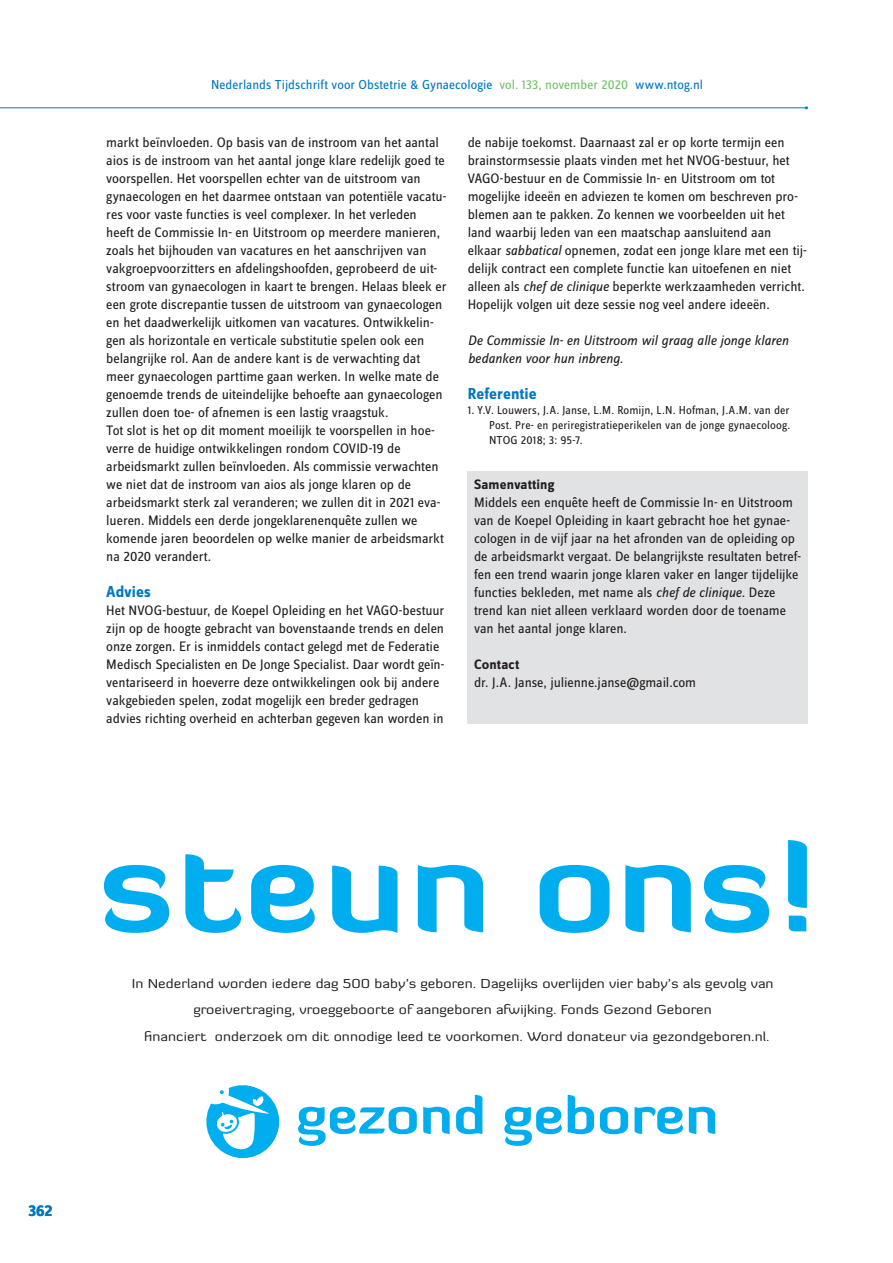
<style>
.page{position:relative;width:893px;height:1263px;background:#fff}
.page>*{position:absolute;margin:0;border:0;box-sizing:border-box;transform-origin:0 0}
.t1{font:700 126px "Diavlo";letter-spacing:.02em;color:#00aeef;scale:1.15 1}
.t2{font:700 50.85px "Diavlo";color:#00aeef;scale:1.15 1}
.t3{font:700 16.5px "Zine Sans Dis";letter-spacing:.005em;color:#0079c2}
.t4{font:14.25px/18px "Zine Sans Dis";letter-spacing:-.005em;color:#231f20}
.t5{font:italic 14.25px/18px "Zine Sans Dis";letter-spacing:-.01em;color:#231f20}
.t6{font:700 14.25px "Zine Sans Dis";letter-spacing:.01em;color:#231f20}
.t7{font:13.5px "Zine Sans Dis";letter-spacing:.005em;color:#0079c2}
.t8{font:12.9px "Diavlo";letter-spacing:.005em;color:#231f20;scale:1.15 1}
.t9{font:12px/15px "Zine Sans Dis";letter-spacing:.01em;color:#231f20;text-align:justify}
.s1{color:#71c167}
.s2{font-style:italic}
</style>
<div class="page">
<hr style="left:0;top:107px;width:806px;height:1px;background:#0079c2">
<div style="left:468px;top:472px;width:340px;height:252px;background:#e1e2e4"></div>
<svg style="left:206px;top:1085px;width:74px;height:73px"></svg>
<p class="t3" style="left:28px;top:1202px;width:26px">362</p>
<p class="t7" style="left:211px;top:78px;width:494px">Nederlands Tijdschrift voor Obstetrie &amp; Gynaecologie <span class="s1">vol. 133, november 2020</span> www.ntog.nl</p>
<p class="t4" style="left:106px;top:134px;width:342px">markt beïnvloeden. Op basis van de instroom van het aantal aios is de instroom van het aantal jonge klare redelijk goed te voorspellen. Het voorspellen echter van de uitstroom van gynaecologen en het daarmee ontstaan van potentiële vacatu&shy;res voor vaste functies is veel complexer. In het verleden heeft de Commissie In- en Uitstroom op meerdere manieren, zoals het bijhouden van vacatures en het aanschrijven van vakgroepvoorzitters en afdelingshoofden, geprobeerd de uit&shy;stroom van gynaecologen in kaart te brengen. Helaas bleek er een grote discrepantie tussen de uitstroom van gynaecologen en het daadwerkelijk uitkomen van vacatures. Ontwikkelin&shy;gen als horizontale en verticale substitutie spelen ook een belangrijke rol. Aan de andere kant is de verwachting dat meer gynaecologen parttime gaan werken. In welke mate de genoemde trends de uiteindelijke behoefte aan gynaecologen zullen doen toe- of afnemen is een lastig vraagstuk.<br>Tot slot is het op dit moment moeilijk te voorspellen in hoe&shy;verre de huidige ontwikkelingen rondom COVID-19 de arbeidsmarkt zullen beïnvloeden. Als commissie verwachten we niet dat de instroom van aios als jonge klaren op de arbeidsmarkt sterk zal veranderen; we zullen dit in 2021 eva&shy;lueren. Middels een derde jongeklarenenquête zullen we komende jaren beoordelen op welke manier de arbeidsmarkt na 2020 verandert.</p>
<p class="t3" style="left:106px;top:584px;width:46px">Advies</p>
<p class="t4" style="left:106px;top:602px;width:340px">Het NVOG-bestuur, de Koepel Opleiding en het VAGO-bestuur zijn op de hoogte gebracht van bovenstaande trends en delen onze zorgen. Er is inmiddels contact gelegd met de Federatie Medisch Specialisten en De Jonge Specialist. Daar wordt geïn&shy;ventariseerd in hoeverre deze ontwikkelingen ook bij andere vakgebieden spelen, zodat mogelijk een breder gedragen advies richting overheid en achterban gegeven kan worden in</p>
<p class="t4" style="left:468px;top:134px;width:341px">de nabije toekomst. Daarnaast zal er op korte termijn een brainstormsessie plaats vinden met het NVOG-bestuur, het VAGO-bestuur en de Commissie In- en Uitstroom om tot mogelijke ideeën en adviezen te komen om beschreven pro&shy;blemen aan te pakken. Zo kennen we voorbeelden uit het land waarbij leden van een maatschap aansluitend aan elkaar <span class="s2">sabbatical</span> opnemen, zodat een jonge klare met een tij&shy;delijk contract een complete functie kan uitoefenen en niet alleen als <span class="s2">chef de clinique</span> beperkte werkzaamheden verricht.<br>Hopelijk volgen uit deze sessie nog veel andere ideeën.</p>
<p class="t5" style="left:468px;top:332px;width:322px">De Commissie In- en Uitstroom wil graag alle jonge klaren bedanken voor hun inbreng.</p>
<p class="t3" style="left:468px;top:386px;width:71px">Referentie</p>
<p class="t9" style="left:489px;top:403px;width:303px;text-indent:-21px">1. Y.V. Louwers, J.A. Janse, L.M. Romijn, L.N. Hofman, J.A.M. van der Post. Pre- en periregistratieperikelen van de jonge gynaecoloog.<br>NTOG 2018; 3: 95-7.</p>
<p class="t6" style="left:474px;top:477px;width:82px">Samenvatting</p>
<p class="t4" style="left:474px;top:494px;width:328px">Middels een enquête heeft de Commissie In- en Uitstroom van de Koepel Opleiding in kaart gebracht hoe het gynae&shy;cologen in de vijf jaar na het afronden van de opleiding op de arbeidsmarkt vergaat. De belangrijkste resultaten betref&shy;fen een trend waarin jonge klaren vaker en langer tijdelijke functies bekleden, met name als <span class="s2">chef de clinique</span>. Deze trend kan niet alleen verklaard worden door de toename van het aantal jonge klaren.</p>
<p class="t6" style="left:474px;top:657px;width:47px">Contact</p>
<p class="t4" style="left:474px;top:674px;width:224px">dr. J.A. Janse, julienne.janse@gmail.com</p>
<h1 class="t1" style="left:100px;top:806px;width:624px">steun ons!</h1>
<p class="t8" style="left:132px;top:975px;width:560px">In Nederland worden iedere dag 500 baby’s geboren. Dagelijks overlijden vier baby’s als gevolg van</p>
<p class="t8" style="left:193px;top:1002px;width:452px">groeivertraging, vroeggeboorte of aangeboren afwijking. Fonds Gezond Geboren</p>
<p class="t8" style="left:144px;top:1029px;width:545px">financiert onderzoek om dit onnodige leed te voorkomen. Word donateur via gezondgeboren.nl.</p>
<h2 class="t2" style="left:296px;top:1083px;width:369px">gezond geboren</h2>
</div>
